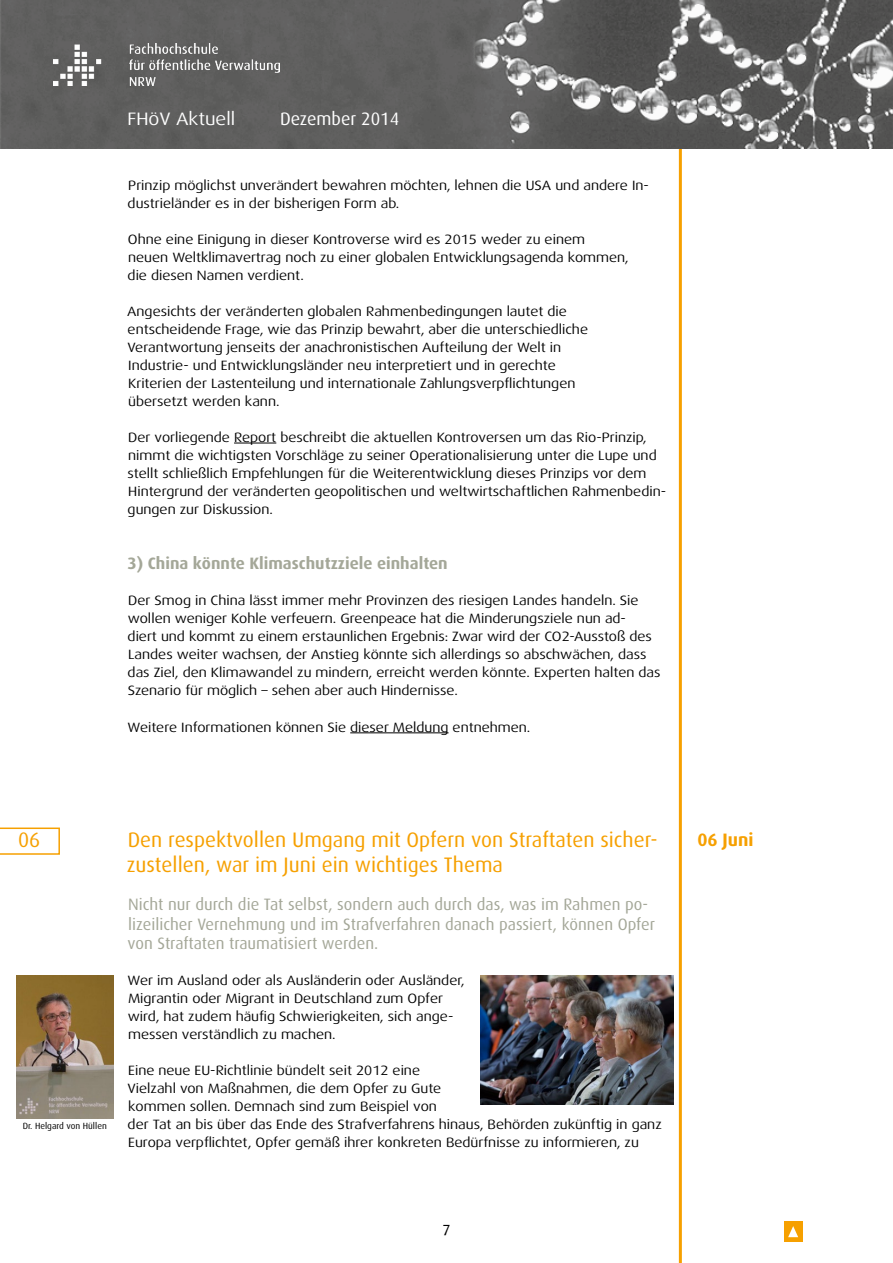
<style>
.page{position:relative;width:893px;height:1263px;background:#fff}
.page>*{position:absolute;margin:0;border:0;box-sizing:border-box;transform-origin:0 0}
.t1{font:21px/25.2px "Dax";color:#f6a000}
.t2{font:18px "Dax";color:#fff}
.t3{font:18px "Dax Wide";color:#fff}
.t4{font:700 18px "Dax";color:#f6a000}
.t5{font:16.5px/19.8px "Dax";color:#a4a798}
.t6{font:700 16.5px "Dax";color:#a4a798}
.t7{font:15px "Dax Regular Caps";color:#000}
.t8{font:13.5px/18px "Dax Wide";color:#000}
.t9{font:9px "Dax";color:#000}
</style>
<div class="page">
<hr style="left:679px;top:148px;width:3px;height:1115px;background:#f6a000">
<img style="left:0;top:0;width:893px;height:148px">
<img style="left:54px;top:43px;width:226px;height:43px">
<div style="left:784px;top:1221px;width:18px;height:21px;background:#f6a000"></div>
<svg style="left:788px;top:1226px;width:10px;height:11px"></svg>
<hr style="left:234px;top:443px;width:42px;height:1px;background:#000">
<hr style="left:350px;top:732px;width:99px;height:1px;background:#000">
<img style="left:481px;top:975px;width:193px;height:130px">
<img style="left:16px;top:975px;width:98px;height:144px">
<svg style="left:0;top:827px;width:60px;height:28px"></svg>
<h2 class="t3" style="left:128px;top:109px;width:109px">FHöV Aktuell</h2>
<h2 class="t2" style="left:280px;top:109px;width:120px">Dezember 2014</h2>
<p class="t8" style="left:128px;top:176px;width:523px">Prinzip möglichst unverändert bewahren möchten, lehnen die USA und andere In&shy;dustrieländer es in der bisherigen Form ab.</p>
<p class="t8" style="left:128px;top:230px;width:459px">Ohne eine Einigung in dieser Kontroverse wird es 2015 weder zu einem</p>
<p class="t8" style="left:128px;top:248px;width:502px">neuen Weltklimavertrag noch zu einer globalen Entwicklungsagenda kommen,</p>
<p class="t8" style="left:128px;top:266px;width:178px">die diesen Namen verdient.</p>
<p class="t8" style="left:127px;top:302px;width:441px">Angesichts der veränderten globalen Rahmenbedingungen lautet die</p>
<p class="t8" style="left:128px;top:320px;width:462px">entscheidende Frage, wie das Prinzip bewahrt, aber die unterschiedliche</p>
<p class="t8" style="left:128px;top:338px;width:435px">Verantwortung jenseits der anachronistischen Aufteilung der Welt in</p>
<p class="t8" style="left:128px;top:356px;width:429px">Industrie- und Entwicklungsländer neu interpretiert und in gerechte</p>
<p class="t8" style="left:128px;top:374px;width:449px">Kriterien der Lastenteilung und internationale Zahlungsverpflichtungen</p>
<p class="t8" style="left:128px;top:392px;width:153px">übersetzt werden kann.</p>
<p class="t8" style="left:128px;top:428px;width:530px">Der vorliegende Report beschreibt die aktuellen Kontroversen um das Rio-Prinzip, nimmt die wichtigsten Vorschläge zu seiner Operationalisierung unter die Lupe und</p>
<p class="t8" style="left:128px;top:464px;width:540px">stellt schließlich Empfehlungen für die Weiterentwicklung dieses Prinzips vor dem<br>Hintergrund der veränderten geopolitischen und weltwirtschaftlichen Rahmenbedin&shy;gungen zur Diskussion.</p>
<p class="t6" style="left:128px;top:554px;width:322px">3) China könnte Klimaschutzziele einhalten</p>
<p class="t8" style="left:128px;top:592px;width:534px">Der Smog in China lässt immer mehr Provinzen des riesigen Landes handeln. Sie wollen weniger Kohle verfeuern. Greenpeace hat die Minderungsziele nun ad-<br>diert und kommt zu einem erstaunlichen Ergebnis: Zwar wird der CO2-Ausstoß des Landes weiter wachsen, der Anstieg könnte sich allerdings so abschwächen, dass das Ziel, den Klimawandel zu mindern, erreicht werden könnte. Experten halten das Szenario für möglich – sehen aber auch Hindernisse.</p>
<p class="t8" style="left:128px;top:718px;width:404px">Weitere Informationen können Sie dieser Meldung entnehmen.</p>
<p class="t1" style="left:127px;top:827px;width:532px">Den respektvollen Umgang mit Opfern von Straftaten sicher&shy;zustellen, war im Juni ein wichtiges Thema</p>
<p class="t5" style="left:128px;top:894px;width:529px">Nicht nur durch die Tat selbst, sondern auch durch das, was im Rahmen po&shy;lizeilicher Vernehmung und im Strafverfahren danach passiert, können Opfer von Straftaten traumatisiert werden.</p>
<p class="t8" style="left:128px;top:972px;width:339px">Wer im Ausland oder als Ausländerin oder Ausländer, Migrantin oder Migrant in Deutschland zum Opfer wird, hat zudem häufig Schwierigkeiten, sich ange&shy;messen verständlich zu machen.</p>
<p class="t8" style="left:128px;top:1062px;width:536px">Eine neue EU-Richtlinie bündelt seit 2012 eine<br>Vielzahl von Maßnahmen, die dem Opfer zu Gute<br>kommen sollen. Demnach sind zum Beispiel von<br>der Tat an bis über das Ende des Strafverfahrens hinaus, Behörden zukünftig in ganz Europa verpflichtet, Opfer gemäß ihrer konkreten Bedürfnisse zu informieren, zu</p>
<p class="t1" style="left:18px;top:827px;width:24px">06</p>
<p class="t4" style="left:697px;top:829px;width:58px">06 Juni</p>
<p class="t9" style="left:23px;top:1121px;width:86px">Dr. Helgard von Hüllen</p>
<p class="t7" style="left:443px;top:1219px;width:9px">7</p>
</div>
